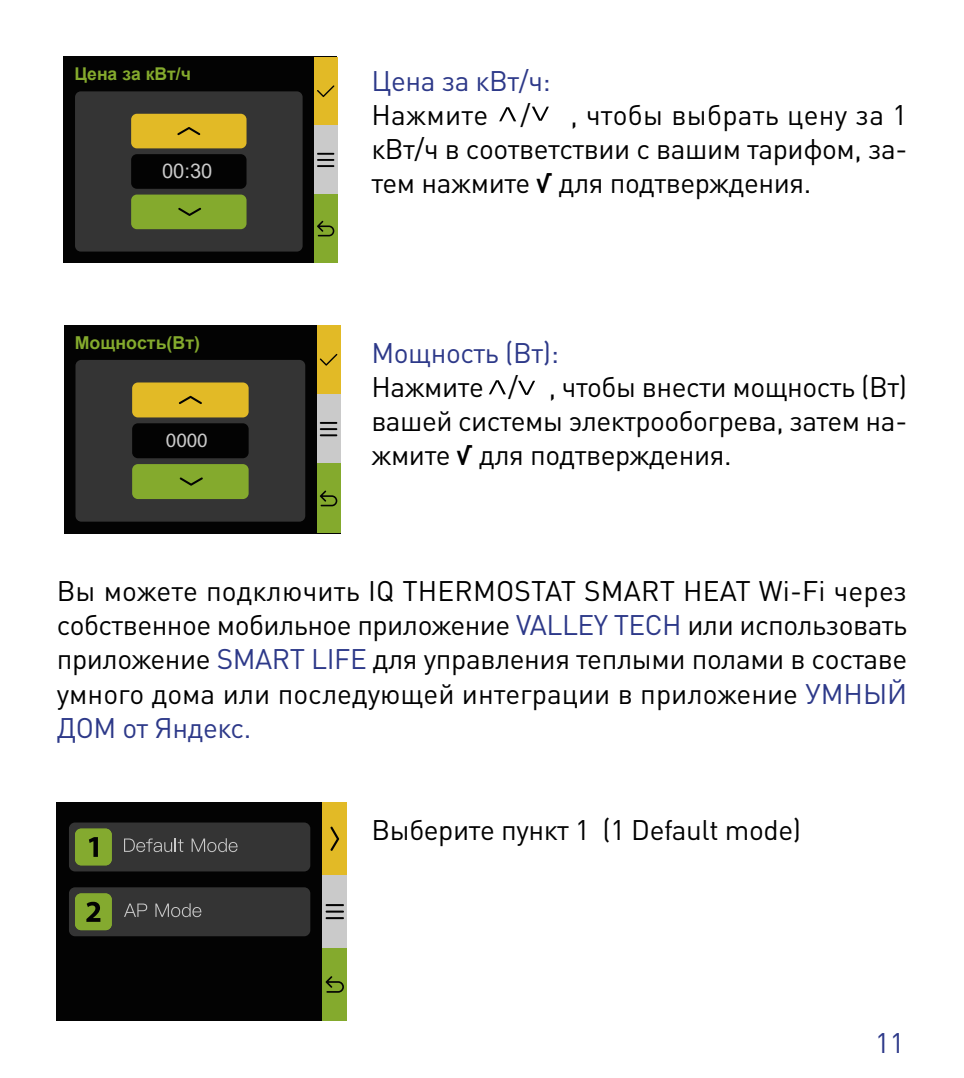
<style>
.page{position:relative;width:964px;height:1078px;background:#fff}
.page>*{position:absolute;margin:0;border:0;box-sizing:border-box;transform-origin:0 0}
.Text{font:28px/34px "DIN Pro";letter-spacing:-.015em;color:#000;text-align:justify}
.Text-2{font:28px "DIN Pro";letter-spacing:-.015em;color:#2d3989}
.Text-3{font:28px "DIN Pro";letter-spacing:.01em;color:#000}
.t1{font:20.4px "Myriad Pro";color:#cacaca}
.t2{font:20px "Arial";color:#cacaca}
.t3{font:700 17.6px "Arial";color:#84aa2d}
.s1{font-weight:500}
.s2{color:#2d3989}
</style>
<div class="page">
<div style="left:63px;top:57px;width:274px;height:206px;background:#030303"></div>
<div style="left:75px;top:91px;width:228px;height:160px;background:#343434;border-radius:6px"></div>
<div style="left:131px;top:154px;width:115px;height:35px;background:#030303;border-radius:6px"></div>
<div style="left:131px;top:194px;width:115px;height:35px;background:#84aa2d;border-radius:6px"></div>
<div style="left:131px;top:114px;width:115px;height:34px;background:#e2ba26;border-radius:6px"></div>
<svg style="left:178px;top:208px;width:23px;height:8px"></svg>
<svg style="left:177px;top:127px;width:23px;height:8px"></svg>
<div style="left:314px;top:57px;width:23px;height:68px;background:#e2ba26"></div>
<div style="left:314px;top:125px;width:23px;height:69px;background:#cacaca"></div>
<div style="left:314px;top:194px;width:23px;height:69px;background:#84aa2d"></div>
<svg style="left:317px;top:85px;width:17px;height:12px"></svg>
<svg style="left:317px;top:221px;width:17px;height:15px"></svg>
<svg style="left:317px;top:153px;width:17px;height:14px"></svg>
<svg style="left:499px;top:107px;width:17px;height:14px"></svg>
<svg style="left:532px;top:106px;width:17px;height:15px"></svg>
<div style="left:64px;top:325px;width:276px;height:208px;background:#030303"></div>
<div style="left:75px;top:360px;width:230px;height:161px;background:#343434;border-radius:6px"></div>
<div style="left:132px;top:423px;width:117px;height:35px;background:#030303;border-radius:6px"></div>
<div style="left:132px;top:464px;width:117px;height:35px;background:#84aa2d;border-radius:6px"></div>
<div style="left:132px;top:382px;width:117px;height:35px;background:#e2ba26;border-radius:6px"></div>
<svg style="left:180px;top:477px;width:23px;height:8px"></svg>
<svg style="left:179px;top:396px;width:23px;height:8px"></svg>
<div style="left:317px;top:325px;width:23px;height:69px;background:#e2ba26"></div>
<div style="left:317px;top:394px;width:23px;height:69px;background:#cacaca"></div>
<div style="left:317px;top:463px;width:23px;height:70px;background:#84aa2d"></div>
<svg style="left:320px;top:354px;width:17px;height:11px"></svg>
<svg style="left:320px;top:490px;width:17px;height:16px"></svg>
<svg style="left:320px;top:422px;width:17px;height:14px"></svg>
<svg style="left:489px;top:380px;width:17px;height:14px"></svg>
<svg style="left:518px;top:380px;width:17px;height:15px"></svg>
<div style="left:57px;top:802px;width:290px;height:218px;background:#030303"></div>
<div style="left:322px;top:802px;width:25px;height:73px;background:#e2ba26"></div>
<div style="left:322px;top:875px;width:25px;height:72px;background:#cacaca"></div>
<div style="left:322px;top:947px;width:25px;height:73px;background:#84aa2d"></div>
<svg style="left:325px;top:976px;width:19px;height:16px"></svg>
<svg style="left:330px;top:826px;width:9px;height:24px"></svg>
<div style="left:69px;top:822px;width:241px;height:49px;background:#343434;border-radius:6px"></div>
<div style="left:69px;top:887px;width:241px;height:49px;background:#343434;border-radius:6px"></div>
<div style="left:75px;top:893px;width:37px;height:36px;background:#84aa2f;border-radius:6px"></div>
<svg style="left:86px;top:901px;width:14px;height:20px"></svg>
<div style="left:75px;top:828px;width:37px;height:37px;background:#84aa2f;border-radius:6px"></div>
<svg style="left:89px;top:837px;width:9px;height:19px"></svg>
<svg style="left:124px;top:838px;width:59px;height:13px"></svg>
<svg style="left:192px;top:838px;width:46px;height:13px"></svg>
<svg style="left:124px;top:903px;width:23px;height:13px"></svg>
<svg style="left:155px;top:903px;width:46px;height:13px"></svg>
<svg style="left:326px;top:904px;width:18px;height:14px"></svg>
<p class="t3" style="left:74px;top:62px;width:118px">Цена за кВт/ч</p>
<p class="t2" style="left:162px;top:157px;width:52px">00:30</p>
<p class="t3" style="left:75px;top:330px;width:127px">Мощность(Вт)</p>
<p class="t1" style="left:166px;top:427px;width:43px">0000</p>
<p class="Text-2" style="left:371px;top:62px;width:181px">Цена за кВт/ч:</p>
<p class="Text-3" style="left:371px;top:96px;width:160px">Нажмите /</p>
<p class="Text" style="left:371px;top:96px;width:537px;text-indent:199px">, чтобы выбрать цену за 1 кВт/ч в соответствии с вашим тарифом, за&shy;тем нажмите <span class="s1">√</span> для подтверждения.</p>
<p class="Text-2" style="left:371px;top:334px;width:189px">Мощность (Вт):</p>
<p class="Text" style="left:371px;top:369px;width:537px">Нажмите / , чтобы внести мощность (Вт) вашей системы электрообогрева, затем на&shy;жмите <span class="s1">√</span> для подтверждения.</p>
<p class="Text" style="left:57px;top:573px;width:852px">Вы можете подключить IQ THERMOSTAT SMART HEAT Wi-Fi через собственное мобильное приложение <span class="s2">VALLEY TECH</span> или использовать приложение <span class="s2">SMART LIFE</span> для управления теплыми полами в составе умного дома или последующей интеграции в приложение <span class="s2">УМНЫЙ ДОМ от Яндекс.</span></p>
<p class="Text" style="left:371px;top:811px;width:431px">Выберите пункт 1 (1 Default mode)</p>
<p class="Text-2" style="left:875px;top:1023px;width:31px">11</p>
</div>
